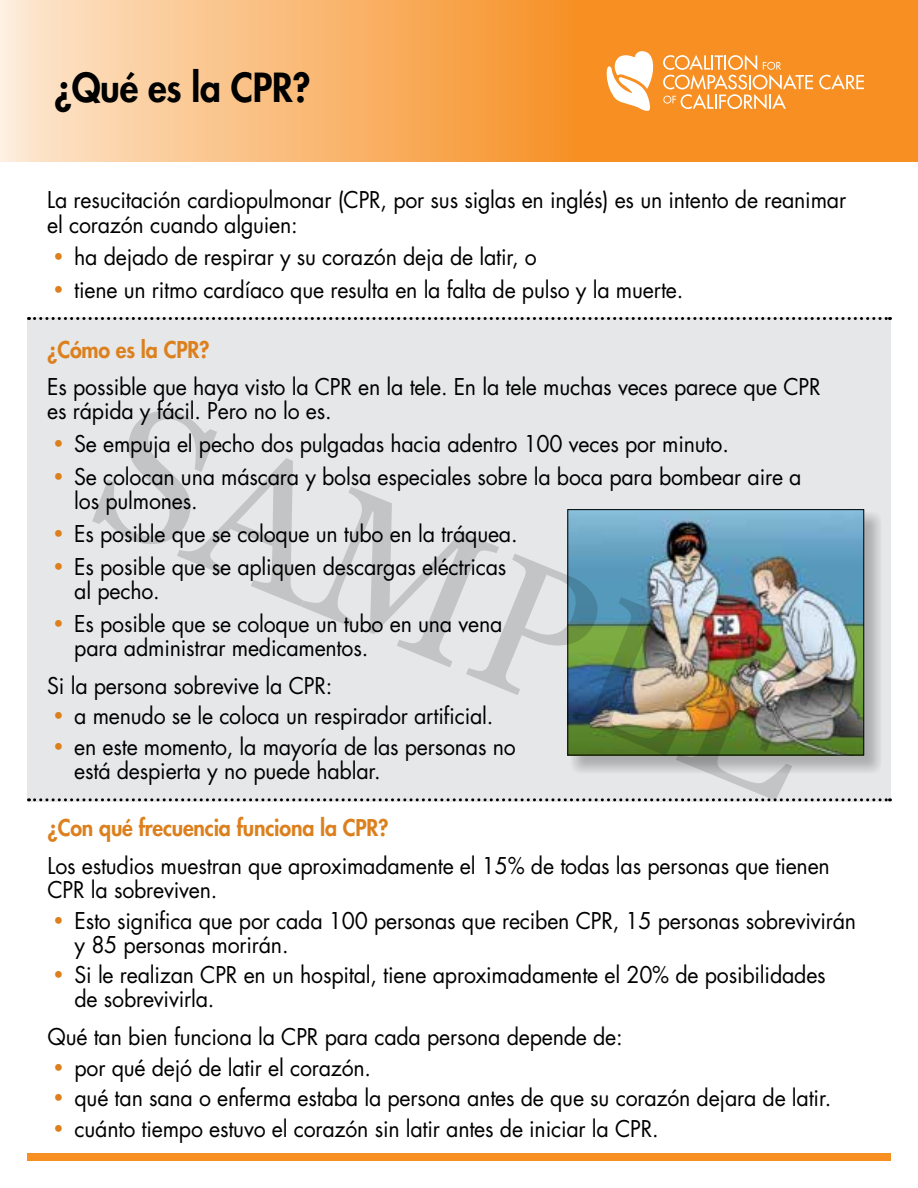
<style>
.page{position:relative;width:918px;height:1188px;background:#fff}
.page>*{position:absolute;margin:0;border:0;box-sizing:border-box;transform-origin:0 0}
.t1{font:187.5px "Georgia";color:#000}
.t2{font:800 39px "Futura Std";letter-spacing:-.01em;color:#000;scale:.95 1}
.t3{font:22.5px/24px "Futura Std";letter-spacing:-.01em;color:#000;scale:.95 1}
.t4{font:800 22.5px "Futura Std";letter-spacing:-.01em;color:#dc801e;scale:.95 1}
.s1{font-family:"Myriad Pro";font-size:33px;color:#dc801e}
</style>
<div class="page">
<svg style="left:0;top:0;width:918px;height:162px;background:#f8ae60"></svg>
<svg style="left:607px;top:51px;width:49px;height:60px"></svg>
<svg style="left:819px;top:74px;width:45px;height:15px"></svg>
<svg style="left:663px;top:55px;width:150px;height:54px;background:#f8a651"></svg>
<div style="left:27px;top:317px;width:864px;height:484px;background:#e6e7e8"></div>
<div style="left:570px;top:512px;width:312px;height:262px;background:#000;opacity:.25"></div>
<img style="left:570px;top:511px;width:292px;height:242px">
<div style="left:568px;top:509px;width:296px;height:246px;border:1px solid #000"></div>
<svg style="left:35px;top:317px;width:856px;height:3px"></svg>
<svg style="left:35px;top:798px;width:856px;height:3px"></svg>
<div style="left:27px;top:1154px;width:864px;height:7px;background:#f78f22"></div>
<h2 class="t2" style="left:54px;top:63px;width:271px">¿Qué es la CPR?</h2>
<p class="t3" style="left:47px;top:187px;width:842px;line-height:25.5px">La resucitación cardiopulmonar (CPR, por sus siglas en inglés) es un intento de reanimar el corazón cuando alguien:</p>
<p class="t3" style="left:54px;top:245px;width:510px"><span class="s1">•</span> ha dejado de respirar y su corazón deja de latir, o</p>
<p class="t3" style="left:54px;top:278px;width:664px"><span class="s1">•</span> tiene un ritmo cardíaco que resulta en la falta de pulso y la muerte.</p>
<p class="t4" style="left:47px;top:335px;width:172px">¿Cómo es la CPR?</p>
<p class="t3" style="left:47px;top:375px;width:816px">Es possible que haya visto la CPR en la tele. En la tele muchas veces parece que CPR es rápida y fácil. Pero no lo es.</p>
<p class="t3" style="left:54px;top:432px;width:712px"><span class="s1">•</span> Se empuja el pecho dos pulgadas hacia adentro 100 veces por minuto.</p>
<p class="t3" style="left:74px;top:465px;width:767px;text-indent:-20px"><span class="s1">•</span> Se colocan una máscara y bolsa especiales sobre la boca para bombear aire a los pulmones.</p>
<p class="t3" style="left:54px;top:522px;width:490px"><span class="s1">•</span> Es posible que se coloque un tubo en la tráquea.</p>
<p class="t3" style="left:74px;top:555px;width:456px;text-indent:-20px"><span class="s1">•</span> Es posible que se apliquen descargas eléctricas al pecho.</p>
<p class="t3" style="left:74px;top:612px;width:452px;text-indent:-20px"><span class="s1">•</span> Es posible que se coloque un tubo en una vena para administrar medicamentos.</p>
<p class="t3" style="left:47px;top:673px;width:302px">Si la persona sobrevive la CPR:</p>
<p class="t3" style="left:54px;top:704px;width:464px"><span class="s1">•</span> a menudo se le coloca un respirador artificial.</p>
<p class="t3" style="left:74px;top:735px;width:466px;text-indent:-20px"><span class="s1">•</span> en este momento, la mayoría de las personas no está despierta y no puede hablar.</p>
<p class="t4" style="left:48px;top:814px;width:361px">¿Con qué frecuencia funciona la CPR?</p>
<p class="t3" style="left:48px;top:854px;width:825px">Los estudios muestran que aproximadamente el 15% de todas las personas que tienen<br>CPR la sobreviven.</p>
<p class="t3" style="left:75px;top:909px;width:824px;text-indent:-20px"><span class="s1">•</span> Esto significa que por cada 100 personas que reciben CPR, 15 personas sobrevivirán y 85 personas morirán.</p>
<p class="t3" style="left:75px;top:963px;width:792px;text-indent:-20px"><span class="s1">•</span> Si le realizan CPR en un hospital, tiene aproximadamente el 20% de posibilidades de sobrevivirla.</p>
<p class="t3" style="left:48px;top:1025px;width:607px">Qué tan bien funciona la CPR para cada persona depende de:</p>
<p class="t3" style="left:54px;top:1056px;width:335px"><span class="s1">•</span> por qué dejó de latir el corazón.</p>
<p class="t3" style="left:54px;top:1086px;width:819px"><span class="s1">•</span> qué tan sana o enferma estaba la persona antes de que su corazón dejara de latir.</p>
<p class="t3" style="left:54px;top:1117px;width:638px"><span class="s1">•</span> cuánto tiempo estuvo el corazón sin latir antes de iniciar la CPR.</p>
<h1 class="t1" style="left:149px;top:354px;width:756px;rotate:22deg">SAMPLE</h1>
</div>
